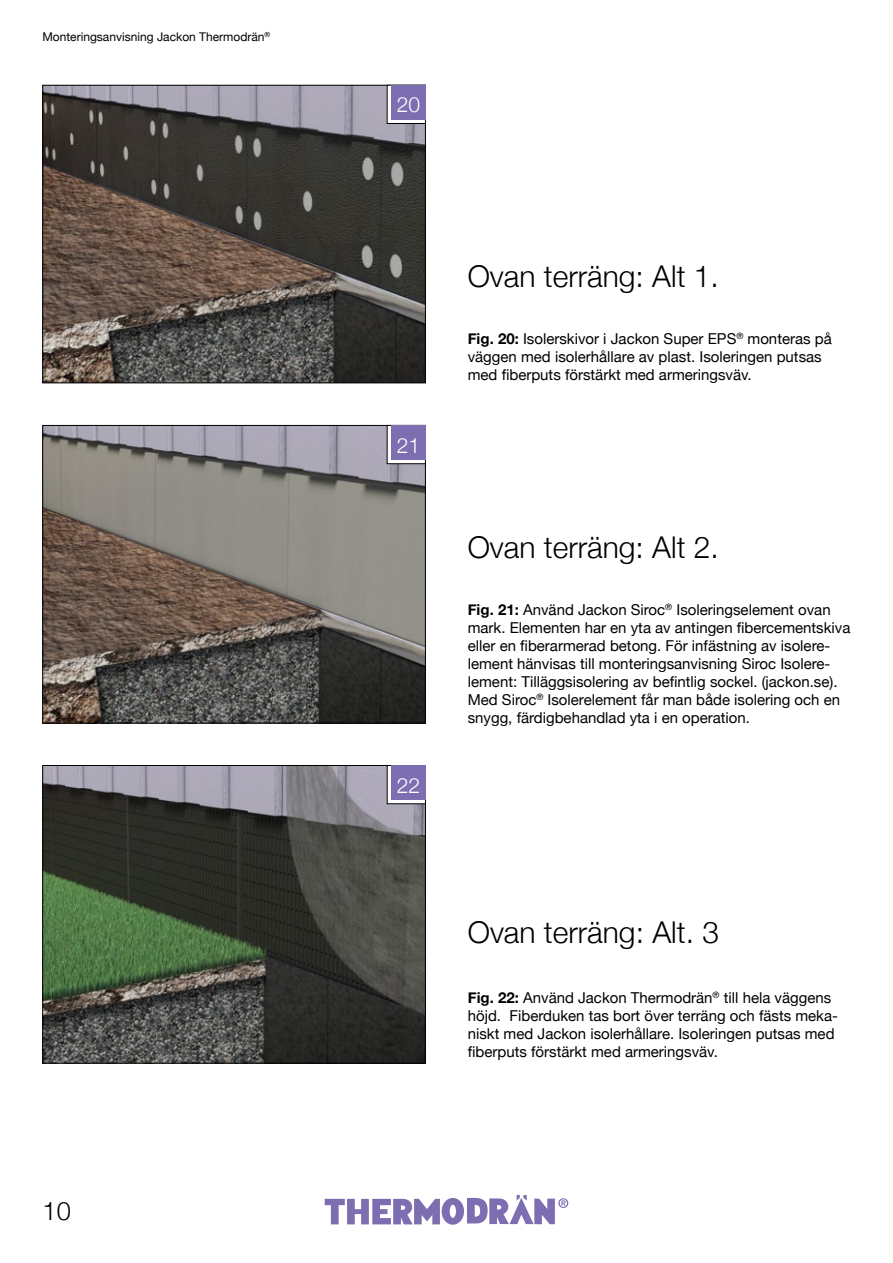
<style>
.page{position:relative;width:893px;height:1263px;background:#fff}
.page>*{position:absolute;margin:0;border:0;box-sizing:border-box;transform-origin:0 0}
.t1{font:300 30px "Helvetica Neue";color:#000}
.t2{font:300 25.5px "Helvetica Neue";color:#000}
.t3{font:300 21px "Helvetica Neue";color:#fff}
.t4{font:15px/18px "Helvetica Neue";color:#000}
.t5{font:12px "Helvetica Neue";color:#000}
.s1{font-weight:700}
</style>
<div class="page">
<img style="left:45px;top:767px;width:379px;height:294px">
<div style="left:43px;top:765px;width:383px;height:298px;border:1px solid #000"></div>
<svg style="left:389px;top:767px;width:35px;height:35px"></svg>
<div style="left:391px;top:765px;width:34px;height:34px;background:#7c6eb0"></div>
<img style="left:45px;top:427px;width:379px;height:294px">
<div style="left:43px;top:425px;width:383px;height:298px;border:1px solid #000"></div>
<svg style="left:389px;top:427px;width:35px;height:35px"></svg>
<div style="left:387px;top:425px;width:39px;height:39px;border:1px solid #000"></div>
<div style="left:391px;top:425px;width:34px;height:34px;background:#7c6eb0"></div>
<img style="left:45px;top:87px;width:379px;height:294px">
<div style="left:43px;top:85px;width:383px;height:298px;border:1px solid #000"></div>
<svg style="left:389px;top:87px;width:35px;height:35px"></svg>
<div style="left:387px;top:85px;width:39px;height:39px;border:1px solid #000"></div>
<div style="left:391px;top:85px;width:34px;height:34px;background:#7c6eb0"></div>
<svg style="left:558px;top:1198px;width:10px;height:10px"></svg>
<svg style="left:560px;top:1199px;width:7px;height:8px"></svg>
<svg style="left:561px;top:1200px;width:5px;height:6px"></svg>
<svg style="left:325px;top:1195px;width:230px;height:30px"></svg>
<p class="t5" style="left:43px;top:28px;width:229px">Monteringsanvisning Jackon Thermodrän<sup>®</sup></p>
<h2 class="t2" style="left:43px;top:1190px;width:30px">10</h2>
<h3 class="t3" style="left:397px;top:88px;width:25px">20</h3>
<h3 class="t3" style="left:397px;top:428px;width:25px">21</h3>
<h3 class="t3" style="left:397px;top:768px;width:25px">22</h3>
<h1 class="t1" style="left:468px;top:252px;width:253px">Ovan terräng: Alt 1.</h1>
<p class="t4" style="left:468px;top:330px;width:365px"><span class="s1">Fig. 20:</span> Isolerskivor i Jackon Super EPS<sup>®</sup> monteras på väggen med isolerhållare av plast. Isoleringen putsas med fiberputs förstärkt med armeringsväv.</p>
<h1 class="t1" style="left:468px;top:523px;width:253px">Ovan terräng: Alt 2.</h1>
<p class="t4" style="left:468px;top:602px;width:384px"><span class="s1">Fig. 21:</span> Använd Jackon Siroc<sup>®</sup> Isoleringselement ovan mark. Elementen har en yta av antingen fibercementskiva eller en fiberarmerad betong. För infästning av isolere&shy;lement hänvisas till monteringsanvisning Siroc Isolere&shy;lement: Tilläggsisolering av befintlig sockel. (jackon.se).<br>Med Siroc<sup>®</sup> Isolerelement får man både isolering och en snygg, färdigbehandlad yta i en operation.</p>
<h1 class="t1" style="left:468px;top:908px;width:253px">Ovan terräng: Alt. 3</h1>
<p class="t4" style="left:468px;top:989px;width:372px"><span class="s1">Fig. 22:</span> Använd Jackon Thermodrän<sup>®</sup> till hela väggens höjd. Fiberduken tas bort över terräng och fästs meka&shy;niskt med Jackon isolerhållare. Isoleringen putsas med fiberputs förstärkt med armeringsväv.</p>
</div>
